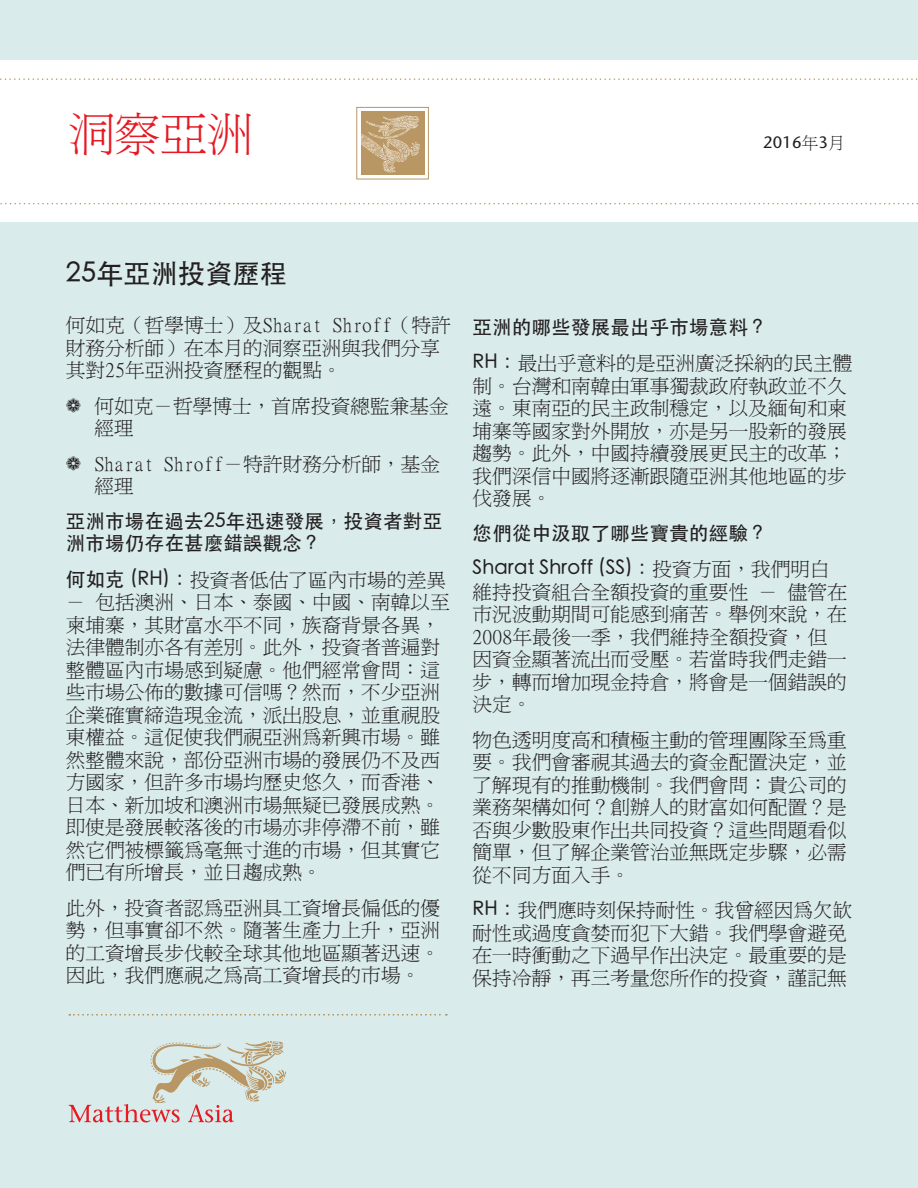
<style>
.page{position:relative;width:918px;height:1188px;background:#daebeb}
.page>*{position:absolute;margin:0;border:0;box-sizing:border-box;transform-origin:0 0}
.t1{font:500 46.5px "Stone Serif Std";letter-spacing:-.01em;color:#e51a23}
.t2{font:46.5px "Ming Li U";color:#e51a23}
._3_Body_text{font:500 27px "ST Heiti TC";letter-spacing:.01em;color:#231f20}
._3_Body_text-2{font:19.5px/22.5px "Ming Li U";letter-spacing:.01em;color:#231f20}
._3_Body_text-3{font:500 19.5px/22.5px "ST Heiti TC";letter-spacing:.01em;color:#231f20}
.Bullet{font:19.5px/22.5px "Ming Li U";letter-spacing:.01em;color:#231f20}
.t3{font:500 16.5px "Stone Sans Std";color:#231f20}
.s1{font-family:"Ming Li U";font-weight:400}
.s2{font-family:"ST Heiti TC";font-weight:500}
</style>
<div class="page">
<svg style="left:69px;top:1041px;width:217px;height:81px"></svg>
<div style="left:0;top:60px;width:918px;height:162px;background:#fff"></div>
<svg style="left:0;top:78px;width:918px;height:2px"></svg>
<svg style="left:0;top:203px;width:918px;height:1px"></svg>
<svg style="left:69px;top:1014px;width:378px;height:1px"></svg>
<div style="left:357px;top:107px;width:72px;height:72px;border:1px solid #b99764"></div>
<svg style="left:361px;top:112px;width:63px;height:63px;background:#c2a579"></svg>
<p class="t2" style="left:69px;top:105px;width:186px">洞察亞洲</p>
<p class="t1" style="left:69px;top:104px;width:251px">Asia Insight</p>
<p class="t3" style="left:763px;top:132px;width:83px">2016<span class="s1">年</span>3<span class="s1">月</span></p>
<p class="_3_Body_text" style="left:66px;top:258px;width:223px">25年亞洲投資歷程</p>
<p class="_3_Body_text-2" style="left:66px;top:313px;width:387px">何如克（哲學博士）及Sharat Shroff（特許財務分析師）在本月的洞察亞洲與我們分享其對25年亞洲投資歷程的觀點。</p>
<p class="Bullet" style="left:94px;top:394px;width:356px">何如克－哲學博士，首席投資總監兼基金經理</p>
<p class="Bullet" style="left:94px;top:452px;width:347px">Sharat Shroff－特許財務分析師，基金經理</p>
<p class="_3_Body_text-3" style="left:66px;top:509px;width:378px">亞洲市場在過去25年迅速發展，投資者對亞洲市場仍存在甚麼錯誤觀念？</p>
<p class="_3_Body_text-2" style="left:66px;top:568px;width:385px"><span class="s2">何如克 (RH)：</span>投資者低估了區內市場的差異－ 包括澳洲、日本、泰國、中國、南韓以至柬埔寨，其財富水平不同，族裔背景各異，法律體制亦各有差別。此外，投資者普遍對整體區內市場感到疑慮。他們經常會問：這些市場公佈的數據可信嗎？然而，不少亞洲企業確實締造現金流，派出股息，並重視股東權益。這促使我們視亞洲為新興市場。雖然整體來說，部份亞洲市場的發展仍不及西方國家，但許多市場均歷史悠久，而香港、日本、新加坡和澳洲市場無疑已發展成熟。即使是發展較落後的市場亦非停滯不前，雖然它們被標籤為毫無寸進的市場，但其實它們已有所增長，並日趨成熟。</p>
<p class="_3_Body_text-2" style="left:66px;top:896px;width:376px;text-align:justify">此外，投資者認為亞洲具工資增長偏低的優勢，但事實卻不然。隨著生產力上升，亞洲的工資增長步伐較全球其他地區顯著迅速。因此，我們應視之為高工資增長的市場。</p>
<p class="_3_Body_text-3" style="left:473px;top:315px;width:297px">亞洲的哪些發展最出乎市場意料？</p>
<p class="_3_Body_text-2" style="left:473px;top:351px;width:381px"><span class="s2">RH：</span>最出乎意料的是亞洲廣泛採納的民主體制。台灣和南韓由軍事獨裁政府執政並不久遠。東南亞的民主政制穩定，以及緬甸和柬埔寨等國家對外開放，亦是另一股新的發展趨勢。此外，中國持續發展更民主的改革；我們深信中國將逐漸跟隨亞洲其他地區的步伐發展。</p>
<p class="_3_Body_text-3" style="left:473px;top:521px;width:297px">您們從中汲取了哪些寶貴的經驗？</p>
<p class="_3_Body_text-2" style="left:473px;top:557px;width:376px"><span class="s2">Sharat Shroff (SS)：</span>投資方面，我們明白維持投資組合全額投資的重要性 － 儘管在市況波動期間可能感到痛苦。舉例來說，在<br>2008年最後一季，我們維持全額投資，但因資金顯著流出而受壓。若當時我們走錯一步，轉而增加現金持倉，將會是一個錯誤的決定。</p>
<p class="_3_Body_text-2" style="left:473px;top:728px;width:376px;text-align:justify">物色透明度高和積極主動的管理團隊至為重要。我們會審視其過去的資金配置決定，並了解現有的推動機制。我們會問：貴公司的業務架構如何？創辦人的財富如何配置？是否與少數股東作出共同投資？這些問題看似簡單，但了解企業管治並無既定步驟，必需從不同方面入手。</p>
<p class="_3_Body_text-2" style="left:473px;top:898px;width:381px"><span class="s2">RH：</span>我們應時刻保持耐性。我曾經因為欠缼耐性或過度貪婪而犯下大錯。我們學會避免在一時衝動之下過早作出決定。最重要的是保持冷靜，再三考量您所作的投資，謹記無</p>
</div>
